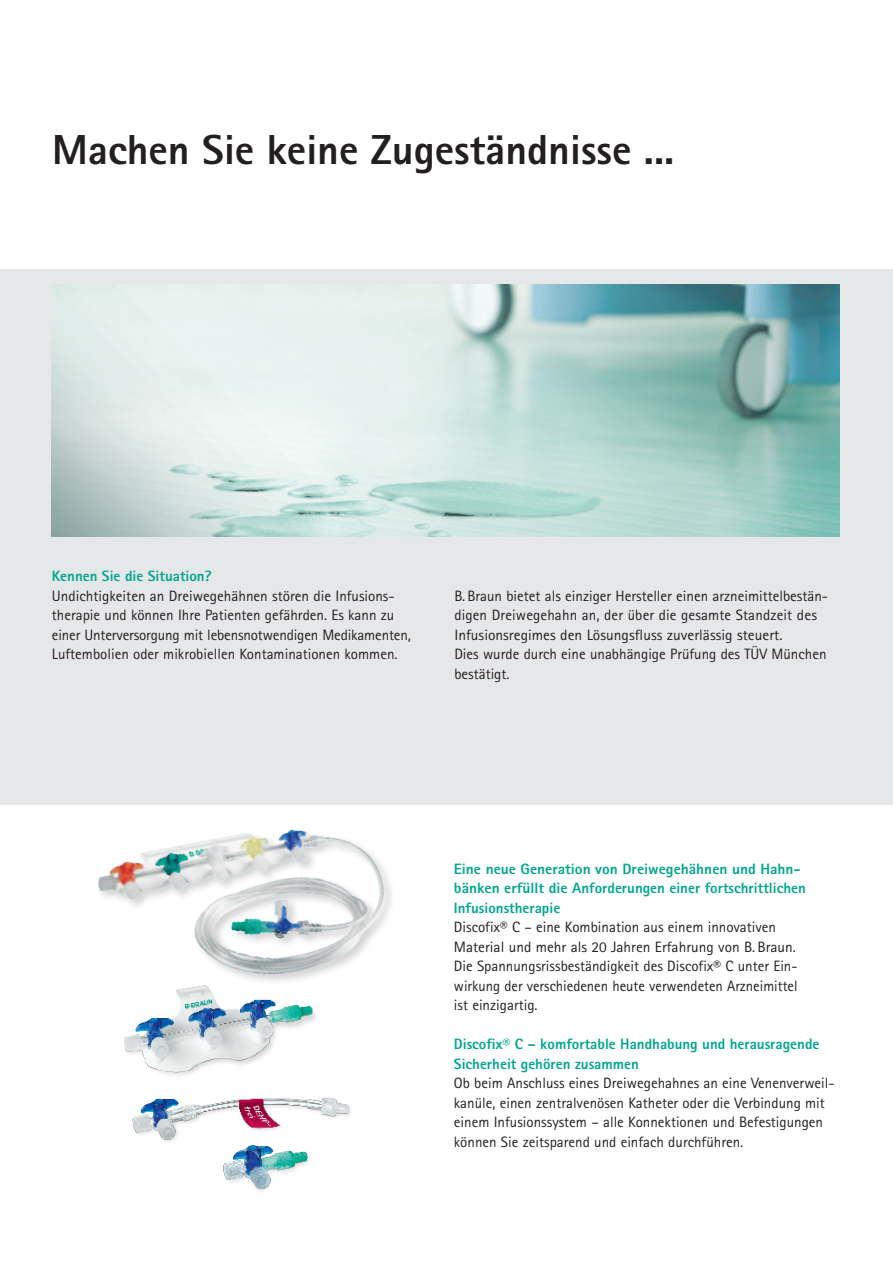
<style>
.page{position:relative;width:893px;height:1263px;background:#fff}
.page>*{position:absolute;margin:0;border:0;box-sizing:border-box;transform-origin:0 0}
.t1{font:800 42px "Rotis Sans Serif Pro";color:#231f20}
.t2{font:15px/19.5px "Rotis Sans Serif Pro";color:#231f20}
.t3{font:800 15px/19.5px "Rotis Sans Serif Pro";color:#00a78e}
</style>
<div class="page">
<div style="left:0;top:269px;width:893px;height:536px;background:#e6e7e9"></div>
<img style="left:52px;top:285px;width:788px;height:252px">
<img style="left:124px;top:1008px;width:227px;height:183px">
<img style="left:98px;top:829px;width:293px;height:179px">
<h1 class="t1" style="left:52px;top:123px;width:624px">Machen Sie keine Zugeständnisse ...</h1>
<p class="t3" style="left:52px;top:566px;width:161px">Kennen Sie die Situation?</p>
<p class="t2" style="left:52px;top:586px;width:360px">Undichtigkeiten an Dreiwegehähnen stören die Infusions&shy;therapie und können Ihre Patienten gefährden. Es kann zu einer Unterversorgung mit lebensnotwendigen Medikamenten, Luftembolien oder mikrobiellen Kontaminationen kommen.</p>
<p class="t2" style="left:454px;top:586px;width:375px">B. Braun bietet als einziger Hersteller einen arzneimittelbestän&shy;digen Dreiwegehahn an, der über die gesamte Standzeit des Infusionsregimes den Lösungsfluss zuverlässig steuert.<br>Dies wurde durch eine unabhängige Prüfung des TÜV München bestätigt.</p>
<p class="t3" style="left:454px;top:859px;width:353px">Eine neue Generation von Dreiwegehähnen und Hahn&shy;bänken erfüllt die Anforderungen einer fortschrittlichen<br>Infusionstherapie</p>
<p class="t2" style="left:454px;top:917px;width:345px">Discofix® C – eine Kombination aus einem innovativen Material und mehr als 20 Jahren Erfahrung von B. Braun.<br>Die Spannungsrissbeständigkeit des Discofix® C unter Ein&shy;wirkung der verschiedenen heute verwendeten Arzneimittel ist einzigartig.</p>
<p class="t3" style="left:454px;top:1034px;width:367px">Discofix® C – komfortable Handhabung und herausragende<br>Sicherheit gehören zusammen</p>
<p class="t2" style="left:454px;top:1073px;width:381px">Ob beim Anschluss eines Dreiwegehahnes an eine Venenverweil&shy;kanüle, einen zentralvenösen Katheter oder die Verbindung mit einem Infusionssystem – alle Konnektionen und Befestigungen können Sie zeitsparend und einfach durchführen.</p>
</div>
